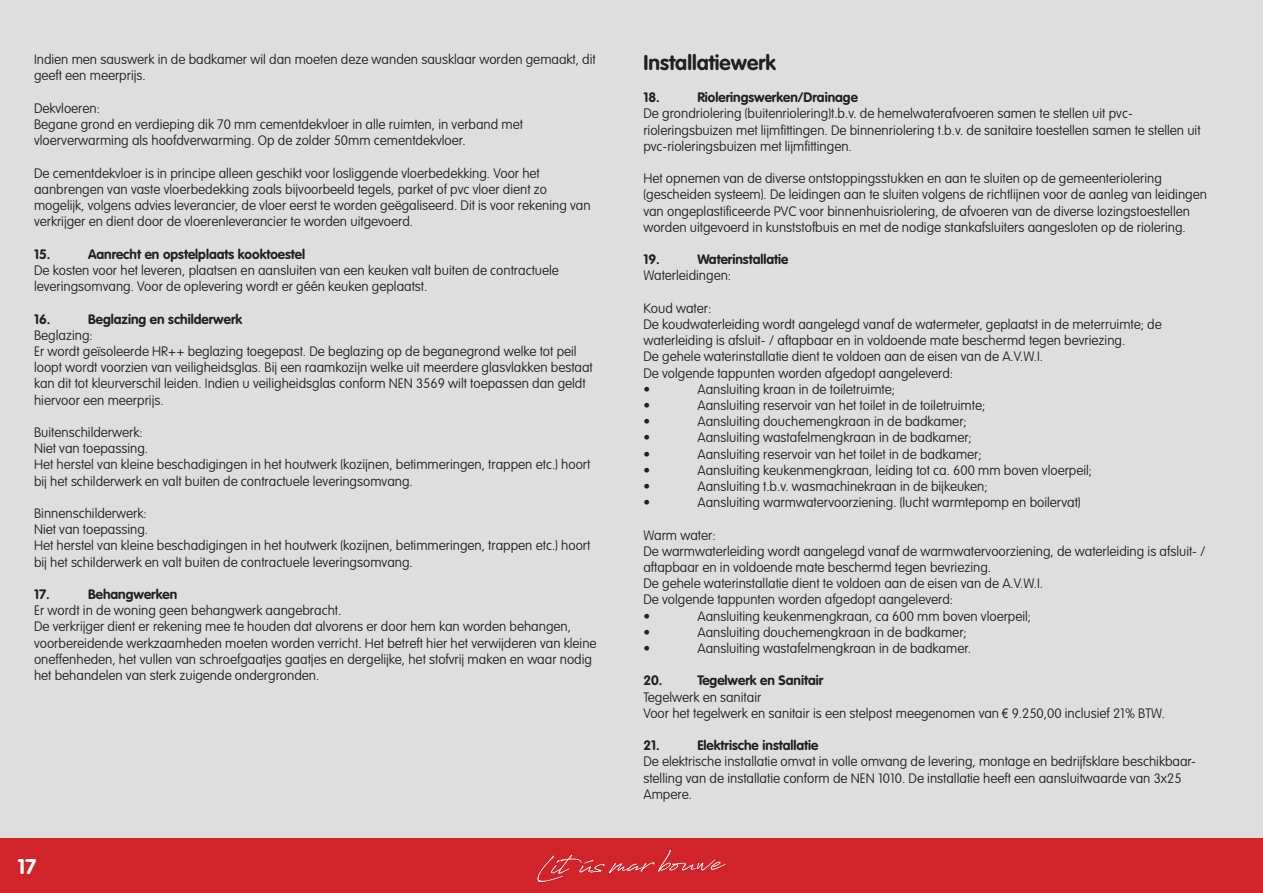
<style>
.page{position:relative;width:1263px;height:893px;background:#dfdedf}
.page>*{position:absolute;margin:0;border:0;box-sizing:border-box;transform-origin:0 0}
.t1{font:700 21px "VAG Rounded";color:#231f20}
.t2{font:700 21px "VAG Rounded";color:#fff}
.t3{font:100 13.5px/16.2px "VAG Rounded";color:#231f20}
.t4{font:700 13.5px "VAG Rounded";color:#231f20}
.s1{font-family:"Arial Narrow";font-weight:400}
</style>
<div class="page">
<div style="left:0;top:839px;width:1263px;height:54px;background:#d1232a"></div>
<svg style="left:537px;top:850px;width:189px;height:32px"></svg>
<p class="t3" style="left:34px;top:52px;width:563px">Indien men sauswerk in de badkamer wil dan moeten deze wanden sausklaar worden gemaakt, dit geeft een meerprijs.</p>
<p class="t3" style="left:34px;top:101px;width:67px">Dekvloeren:</p>
<p class="t3" style="left:34px;top:117px;width:490px">Begane grond en verdieping dik 70 mm cementdekvloer in alle ruimten, in verband met vloerverwarming als hoofdverwarming. Op de zolder 50mm cementdekvloer.</p>
<p class="t3" style="left:34px;top:165px;width:558px">De cementdekvloer is in principe alleen geschikt voor losliggende vloerbedekking. Voor het aanbrengen van vaste vloerbedekking zoals bijvoorbeeld tegels, parket of pvc vloer dient zo mogelijk, volgens advies leverancier, de vloer eerst te worden geëgaliseerd. Dit is voor rekening van verkrijger en dient door de vloerenleverancier te worden uitgevoerd.</p>
<p class="t4" style="left:34px;top:246px;width:18px">15.</p>
<p class="t4" style="left:88px;top:246px;width:219px">Aanrecht en opstelplaats kooktoestel</p>
<p class="t3" style="left:34px;top:263px;width:526px">De kosten voor het leveren, plaatsen en aansluiten van een keuken valt buiten de contractuele leveringsomvang. Voor de oplevering wordt er géén keuken geplaatst.</p>
<p class="t4" style="left:34px;top:311px;width:18px">16.</p>
<p class="t4" style="left:88px;top:311px;width:156px">Beglazing en schilderwerk</p>
<p class="t3" style="left:34px;top:327px;width:60px">Beglazing:</p>
<p class="t3" style="left:34px;top:344px;width:560px">Er wordt geïsoleerde HR++ beglazing toegepast. De beglazing op de beganegrond welke tot peil loopt wordt voorzien van veiligheidsglas. Bij een raamkozijn welke uit meerdere glasvlakken bestaat kan dit tot kleurverschil leiden. Indien u veiligheidsglas conform NEN 3569 wilt toepassen dan geldt hiervoor een meerprijs.</p>
<p class="t3" style="left:34px;top:425px;width:110px">Buitenschilderwerk:</p>
<p class="t3" style="left:34px;top:441px;width:116px">Niet van toepassing.</p>
<p class="t3" style="left:34px;top:457px;width:558px">Het herstel van kleine beschadigingen in het houtwerk (kozijnen, betimmeringen, trappen etc.) hoort bij het schilderwerk en valt buiten de contractuele leveringsomvang.</p>
<p class="t3" style="left:34px;top:506px;width:114px">Binnenschilderwerk:</p>
<p class="t3" style="left:34px;top:522px;width:116px">Niet van toepassing.</p>
<p class="t3" style="left:34px;top:538px;width:558px">Het herstel van kleine beschadigingen in het houtwerk (kozijnen, betimmeringen, trappen etc.) hoort bij het schilderwerk en valt buiten de contractuele leveringsomvang.</p>
<p class="t4" style="left:34px;top:586px;width:17px">17.</p>
<p class="t4" style="left:88px;top:586px;width:91px">Behangwerken</p>
<p class="t3" style="left:34px;top:603px;width:309px">Er wordt in de woning geen behangwerk aangebracht.</p>
<p class="t3" style="left:34px;top:619px;width:564px">De verkrijger dient er rekening mee te houden dat alvorens er door hem kan worden behangen, voorbereidende werkzaamheden moeten worden verricht. Het betreft hier het verwijderen van kleine oneffenheden, het vullen van schroefgaatjes gaatjes en dergelijke, het stofvrij maken en waar nodig het behandelen van sterk zuigende ondergronden.</p>
<p class="t2" style="left:17px;top:854px;width:21px">17</p>
<p class="t1" style="left:643px;top:50px;width:134px">Installatiewerk</p>
<p class="t4" style="left:643px;top:90px;width:18px">18.</p>
<p class="t4" style="left:697px;top:90px;width:162px">Rioleringswerken/Drainage</p>
<p class="t3" style="left:643px;top:106px;width:559px">De grondriolering (buitenriolering)t.b.v. de hemelwaterafvoeren samen te stellen uit pvc&shy;rioleringsbuizen met lijmfittingen. De binnenriolering t.b.v. de sanitaire toestellen samen te stellen uit pvc-rioleringsbuizen met lijmfittingen.</p>
<p class="t3" style="left:643px;top:171px;width:565px">Het opnemen van de diverse ontstoppingsstukken en aan te sluiten op de gemeenteriolering (gescheiden systeem). De leidingen aan te sluiten volgens de richtlijnen voor de aanleg van leidingen van ongeplastificeerde PVC voor binnenhuisriolering, de afvoeren van de diverse lozingstoestellen worden uitgevoerd in kunststofbuis en met de nodige stankafsluiters aangesloten op de riolering.</p>
<p class="t4" style="left:643px;top:252px;width:18px">19.</p>
<p class="t4" style="left:697px;top:252px;width:92px">Waterinstallatie</p>
<p class="t3" style="left:643px;top:268px;width:89px">Waterleidingen:</p>
<p class="t3" style="left:643px;top:300px;width:69px">Koud water:</p>
<p class="t3" style="left:643px;top:317px;width:520px">De koudwaterleiding wordt aangelegd vanaf de watermeter, geplaatst in de meterruimte; de waterleiding is afsluit- / aftapbaar en in voldoende mate beschermd tegen bevriezing.</p>
<p class="t3" style="left:643px;top:349px;width:401px">De gehele waterinstallatie dient te voldoen aan de eisen van de A.V.W.I.</p>
<p class="t3" style="left:643px;top:365px;width:311px">De volgende tappunten worden afgedopt aangeleverd:</p>
<p class="t3" style="left:643px;top:381px;width:8px">•</p>
<p class="t3" style="left:697px;top:381px;width:199px">Aansluiting kraan in de toiletruimte;</p>
<p class="t3" style="left:643px;top:398px;width:8px">•</p>
<p class="t3" style="left:697px;top:398px;width:289px">Aansluiting reservoir van het toilet in de toiletruimte;</p>
<p class="t3" style="left:643px;top:414px;width:8px">•</p>
<p class="t3" style="left:697px;top:414px;width:271px">Aansluiting douchemengkraan in de badkamer;</p>
<p class="t3" style="left:643px;top:430px;width:8px">•</p>
<p class="t3" style="left:697px;top:430px;width:276px">Aansluiting wastafelmengkraan in de badkamer;</p>
<p class="t3" style="left:643px;top:446px;width:8px">•</p>
<p class="t3" style="left:697px;top:446px;width:286px">Aansluiting reservoir van het toilet in de badkamer;</p>
<p class="t3" style="left:643px;top:462px;width:8px">•</p>
<p class="t3" style="left:697px;top:462px;width:396px">Aansluiting keukenmengkraan, leiding tot ca. 600 mm boven vloerpeil;</p>
<p class="t3" style="left:643px;top:479px;width:8px">•</p>
<p class="t3" style="left:697px;top:479px;width:292px">Aansluiting t.b.v. wasmachinekraan in de bijkeuken;</p>
<p class="t3" style="left:643px;top:495px;width:8px">•</p>
<p class="t3" style="left:697px;top:495px;width:385px">Aansluiting warmwatervoorziening. (lucht warmtepomp en boilervat)</p>
<p class="t3" style="left:643px;top:527px;width:74px">Warm water:</p>
<p class="t3" style="left:643px;top:543px;width:564px">De warmwaterleiding wordt aangelegd vanaf de warmwatervoorziening, de waterleiding is afsluit- / aftapbaar en in voldoende mate beschermd tegen bevriezing.</p>
<p class="t3" style="left:643px;top:576px;width:401px">De gehele waterinstallatie dient te voldoen aan de eisen van de A.V.W.I.</p>
<p class="t3" style="left:643px;top:592px;width:311px">De volgende tappunten worden afgedopt aangeleverd:</p>
<p class="t3" style="left:643px;top:608px;width:8px">•</p>
<p class="t3" style="left:697px;top:608px;width:335px">Aansluiting keukenmengkraan, ca 600 mm boven vloerpeil;</p>
<p class="t3" style="left:643px;top:624px;width:8px">•</p>
<p class="t3" style="left:697px;top:624px;width:271px">Aansluiting douchemengkraan in de badkamer;</p>
<p class="t3" style="left:643px;top:641px;width:8px">•</p>
<p class="t3" style="left:697px;top:641px;width:275px">Aansluiting wastafelmengkraan in de badkamer.</p>
<p class="t4" style="left:643px;top:673px;width:21px">20.</p>
<p class="t4" style="left:697px;top:673px;width:127px">Tegelwerk en Sanitair</p>
<p class="t3" style="left:643px;top:689px;width:119px">Tegelwerk en sanitair</p>
<p class="t3" style="left:643px;top:705px;width:523px">Voor het tegelwerk en sanitair is een stelpost meegenomen van <span class="s1">€</span> 9.250,00 inclusief 21% BTW.</p>
<p class="t4" style="left:643px;top:738px;width:18px">21.</p>
<p class="t4" style="left:697px;top:738px;width:123px">Elektrische installatie</p>
<p class="t3" style="left:643px;top:754px;width:554px">De elektrische installatie omvat in volle omvang de levering, montage en bedrijfsklare beschikbaar&shy;stelling van de installatie conform de NEN 1010. De installatie heeft een aansluitwaarde van 3x25<br>Ampere.</p>
</div>
